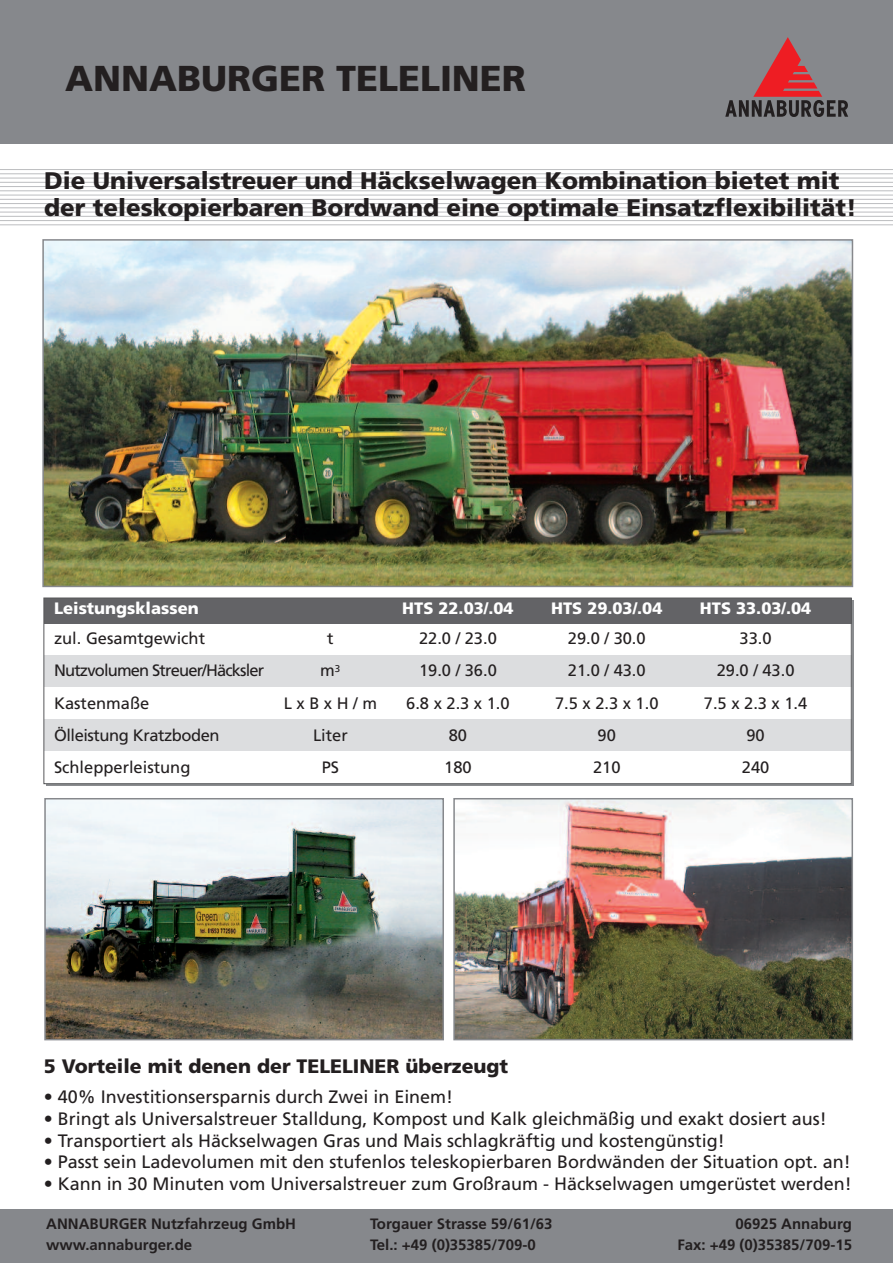
<style>
.page{position:relative;width:893px;height:1263px;background:#fff}
.page>*{position:absolute;margin:0;border:0;box-sizing:border-box;transform-origin:0 0}
.t1{font:900 36px "Frutiger";color:#231f20}
.t2{font:900 24px/27px "Frutiger";color:#231f20}
.t3{font:900 19.5px "Frutiger";color:#231f20}
.t4{font:18px "Frutiger";color:#231f20}
.t5{font:16.5px "Frutiger";color:#231f20}
.t6{font:900 16.5px "Frutiger";color:#fff}
.t7{font:16.5px "Frutiger";letter-spacing:-.05em;color:#231f20}
.t8{font:16.5px "Frutiger";letter-spacing:-.025em;color:#231f20}
.t9{font:700 15px "Frutiger";color:#231f20}
</style>
<div class="page">
<hr style="left:0;top:169px;width:893px;height:1px;background:#bcbdc0">
<hr style="left:0;top:173px;width:893px;height:1px;background:#bcbdc0">
<hr style="left:0;top:178px;width:893px;height:1px;background:#bcbdc0">
<hr style="left:0;top:182px;width:893px;height:1px;background:#bcbdc0">
<hr style="left:0;top:186px;width:893px;height:1px;background:#bcbdc0">
<hr style="left:0;top:190px;width:893px;height:1px;background:#bcbdc0">
<hr style="left:0;top:195px;width:893px;height:1px;background:#bcbdc0">
<hr style="left:0;top:199px;width:893px;height:1px;background:#bcbdc0">
<hr style="left:0;top:203px;width:893px;height:1px;background:#bcbdc0">
<hr style="left:0;top:207px;width:893px;height:1px;background:#bcbdc0">
<hr style="left:0;top:212px;width:893px;height:1px;background:#bcbdc0">
<hr style="left:0;top:216px;width:893px;height:1px;background:#bcbdc0">
<hr style="left:0;top:220px;width:893px;height:1px;background:#bcbdc0">
<hr style="left:0;top:224px;width:893px;height:1px;background:#bcbdc0">
<div style="left:0;top:0;width:893px;height:144px;background:#86888c"></div>
<div style="left:0;top:1209px;width:893px;height:54px;background:#86888c"></div>
<svg style="left:725px;top:37px;width:123px;height:80px"></svg>
<img style="left:45px;top:242px;width:805px;height:342px">
<div style="left:42px;top:239px;width:811px;height:348px;border:2px solid #86888c"></div>
<img style="left:47px;top:801px;width:394px;height:236px">
<div style="left:44px;top:798px;width:400px;height:242px;border:2px solid #86888c"></div>
<img style="left:456px;top:801px;width:394px;height:236px">
<div style="left:453px;top:798px;width:400px;height:242px;border:2px solid #86888c"></div>
<div style="left:44px;top:598px;width:807px;height:25px;background:#636366"></div>
<div style="left:44px;top:655px;width:807px;height:32px;background:#dcdddf"></div>
<div style="left:44px;top:719px;width:807px;height:32px;background:#dcdddf"></div>
<div style="left:44px;top:598px;width:808px;height:186px;border:1px solid #57585a"></div>
<h1 class="t1" style="left:65px;top:64px;width:462px">ANNABURGER TELELINER</h1>
<h2 class="t2" style="left:44px;top:169px;width:814px">Die Universalstreuer und Häckselwagen Kombination bietet mit der teleskopierbaren Bordwand eine optimale Einsatzflexibilität!</h2>
<p class="t6" style="left:54px;top:602px;width:146px">Leistungsklassen</p>
<p class="t6" style="left:402px;top:602px;width:113px">HTS 22.03/.04</p>
<p class="t6" style="left:551px;top:602px;width:113px">HTS 29.03/.04</p>
<p class="t6" style="left:700px;top:602px;width:113px">HTS 33.03/.04</p>
<p class="t5" style="left:54px;top:632px;width:153px">zul. Gesamtgewicht</p>
<p class="t5" style="left:327px;top:632px;width:8px">t</p>
<p class="t5" style="left:419px;top:632px;width:79px">22.0 / 23.0</p>
<p class="t5" style="left:568px;top:632px;width:79px">29.0 / 30.0</p>
<p class="t5" style="left:740px;top:632px;width:34px">33.0</p>
<p class="t7" style="left:54px;top:664px;width:212px">Nutzvolumen Streuer/Häcksler</p>
<p class="t5" style="left:320px;top:664px;width:22px">m<sup>3</sup></p>
<p class="t5" style="left:419px;top:664px;width:79px">19.0 / 36.0</p>
<p class="t5" style="left:568px;top:664px;width:79px">21.0 / 43.0</p>
<p class="t5" style="left:717px;top:664px;width:79px">29.0 / 43.0</p>
<p class="t5" style="left:54px;top:696px;width:97px">Kastenmaße</p>
<p class="t5" style="left:284px;top:696px;width:95px">LxBxH/m</p>
<p class="t5" style="left:406px;top:696px;width:105px">6.8 x 2.3 x 1.0</p>
<p class="t5" style="left:555px;top:696px;width:105px">7.5 x 2.3 x 1.0</p>
<p class="t5" style="left:704px;top:696px;width:105px">7.5 x 2.3 x 1.4</p>
<p class="t8" style="left:54px;top:729px;width:167px">Ölleistung Kratzboden</p>
<p class="t5" style="left:313px;top:729px;width:36px">Liter</p>
<p class="t5" style="left:449px;top:729px;width:20px">80</p>
<p class="t5" style="left:598px;top:729px;width:20px">90</p>
<p class="t5" style="left:746px;top:729px;width:20px">90</p>
<p class="t5" style="left:54px;top:761px;width:138px">Schlepperleistung</p>
<p class="t5" style="left:322px;top:761px;width:19px">PS</p>
<p class="t5" style="left:444px;top:761px;width:29px">180</p>
<p class="t5" style="left:593px;top:761px;width:29px">210</p>
<p class="t5" style="left:742px;top:761px;width:29px">240</p>
<p class="t3" style="left:44px;top:1058px;width:466px">5 Vorteile mit denen der TELELINER überzeugt</p>
<p class="t4" style="left:44px;top:1090px;width:411px">• 40% Investitionsersparnis durch Zwei in Einem!</p>
<p class="t4" style="left:44px;top:1111px;width:784px">• Bringt als Universalstreuer Stalldung, Kompost und Kalk gleichmäßig und exakt dosiert aus!</p>
<p class="t4" style="left:44px;top:1133px;width:682px">• Transportiert als Häckselwagen Gras und Mais schlagkräftig und kostengünstig!</p>
<p class="t4" style="left:44px;top:1154px;width:808px">• Passt sein Ladevolumen mit den stufenlos teleskopierbaren Bordwänden der Situation opt. an!</p>
<p class="t4" style="left:44px;top:1176px;width:810px">• Kann in 30 Minuten vom Universalstreuer zum Großraum - Häckselwagen umgerüstet werden!</p>
<p class="t9" style="left:46px;top:1218px;width:251px">ANNABURGER Nutzfahrzeug GmbH</p>
<p class="t9" style="left:370px;top:1218px;width:184px">Torgauer Strasse 59/61/63</p>
<p class="t9" style="left:735px;top:1218px;width:118px">06925 Annaburg</p>
<p class="t9" style="left:46px;top:1239px;width:147px">www.annaburger.de</p>
<p class="t9" style="left:370px;top:1239px;width:167px">Tel.: +49 (0)35385/709-0</p>
<p class="t9" style="left:677px;top:1239px;width:176px">Fax: +49 (0)35385/709-15</p>
</div>
